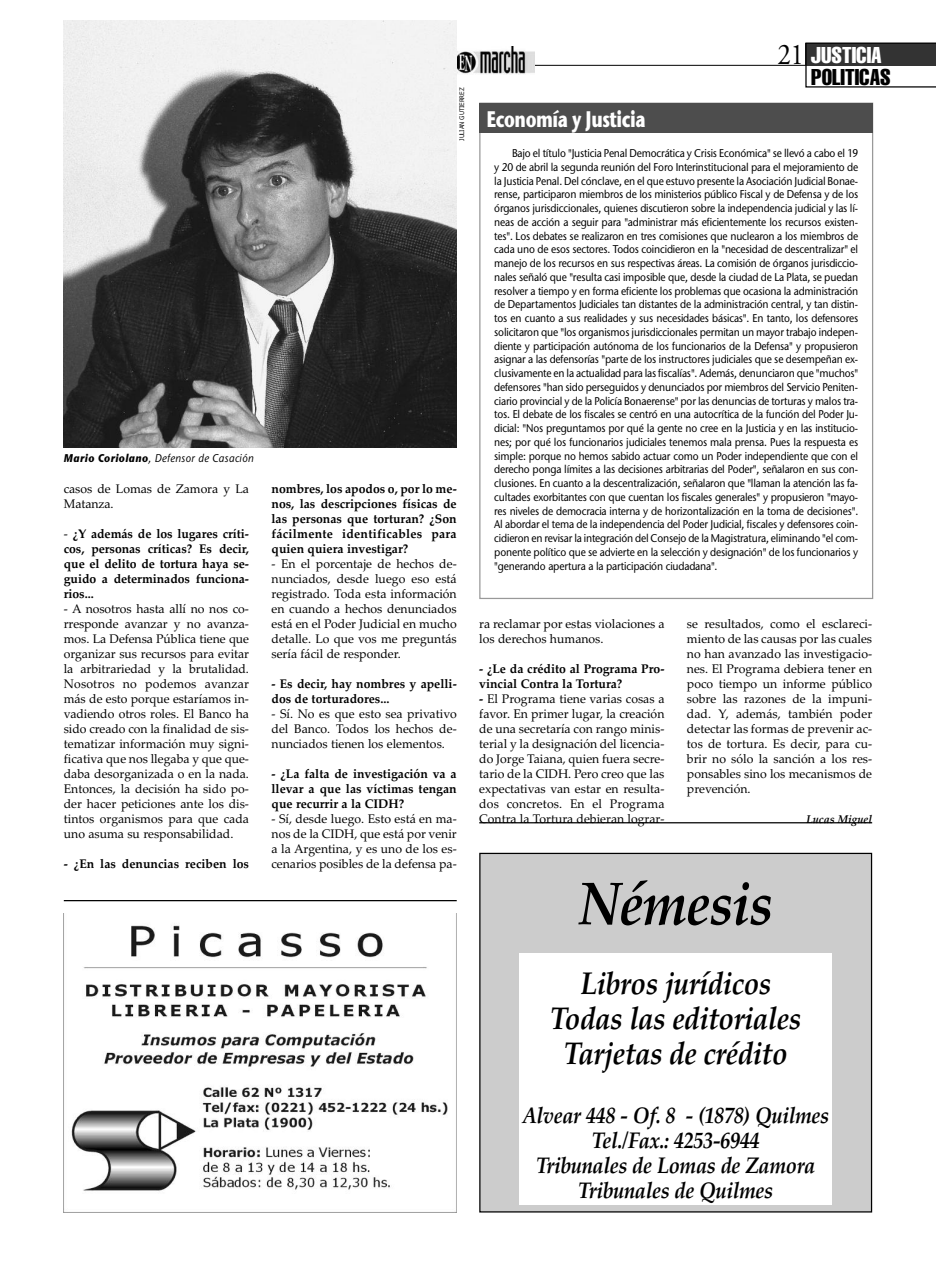
<style>
.page{position:relative;width:936px;height:1276px;background:#fff}
.page>*{position:absolute;margin:0;border:0;box-sizing:border-box;transform-origin:0 0}
.t1{font:italic 700 60px "Palatino Linotype";letter-spacing:-.02em;color:#000;scale:.9 1}
.t2{font:italic 700 31.25px/35px "Palatino Linotype";letter-spacing:-.02em;color:#000;text-align:center;scale:.9 1}
.t3{font:30px "Adobe Garamond LT";color:#000;scale:.9 1}
.t4{font:italic 700 22.5px/25px "Palatino Linotype";letter-spacing:-.02em;color:#000;text-align:center;scale:.9 1}
.t5{font:22.5px "Stone Sans ITCTT Bold";letter-spacing:-.025em;color:#fff;scale:.75 1}
.t6{font:22.5px "Helvetica LT Std Comp";color:#000}
.t7{font:22.5px "Helvetica LT Std Comp";color:#fff}
.t8{font:12.5px/15px "Palatino Linotype";color:#000;text-align:justify}
.t9{font:700 12.5px/15px "Palatino Linotype";color:#000;text-align:justify}
.t10{font:11.25px/13.8px "Stone Sans ITCTT Medium";letter-spacing:-.015em;color:#000;text-align:justify;scale:.9 1}
.t11{font:italic 11.25px "Stone Sans ITCTT Medium";letter-spacing:.025em;color:#000;scale:.9 1}
.t12{font:italic 700 11.25px "Palatino Linotype";color:#000}
.t13{font:6.25px "Verdana";letter-spacing:-.025em;color:#000;scale:.9 1}
.s1{font-family:"Stone Sans ITCTT Bold"}
.s2{font-weight:400}
.s3{font-weight:700}
</style>
<div class="page">
<div style="left:480px;top:854px;width:390px;height:357px;background:#ccc"></div>
<div style="left:479px;top:853px;width:393px;height:359px;border:1px solid #000"></div>
<div style="left:519px;top:953px;width:312px;height:252px;background:#fff"></div>
<hr style="left:63px;top:65px;width:872px;height:1px;background:#000">
<img style="left:456px;top:46px;width:78px;height:28px">
<svg style="left:805px;top:43px;width:130px;height:45px"></svg>
<hr style="left:64px;top:900px;width:392px;height:1px;background:#000">
<div style="left:479px;top:103px;width:394px;height:29px;background:#4d4d4d"></div>
<img style="left:64px;top:925px;width:392px;height:288px">
<img style="left:64px;top:20px;width:392px;height:428px">
<hr style="left:479px;top:822px;width:393px;height:1px;background:#000">
<p class="t11" style="left:64px;top:451px;width:213px"><span class="s1">Mario Coriolano</span>, Defensor de Casación</p>
<p class="t8" style="left:64px;top:481px;width:187px">casos de Lomas de Zamora y La<br>Matanza.</p>
<p class="t9" style="left:64px;top:526px;width:187px"><span class="s2">-</span> ¿Y además de los lugares críti&shy;cos, personas críticas? Es decir, que el delito de tortura haya se&shy;guido a determinados funciona&shy;rios...</p>
<p class="t8" style="left:64px;top:601px;width:187px">- A nosotros hasta allí no nos co&shy;rresponde avanzar y no avanza&shy;mos. La Defensa Pública tiene que organizar sus recursos para evitar la arbitrariedad y la brutalidad.<br>Nosotros no podemos avanzar más de esto porque estaríamos in&shy;vadiendo otros roles. El Banco ha sido creado con la finalidad de sis&shy;tematizar información muy signi&shy;ficativa que nos llegaba y que que&shy;daba desorganizada o en la nada.<br>Entonces, la decisión ha sido po&shy;der hacer peticiones ante los dis&shy;tintos organismos para que cada uno asuma su responsabilidad.</p>
<p class="t9" style="left:64px;top:856px;width:187px">- ¿En las denuncias reciben los</p>
<p class="t13" style="left:457px;top:141px;width:61px;rotate:-90deg">julian gutierrez</p>
<p class="t9" style="left:271px;top:481px;width:187px">nombres, los apodos o, por lo me&shy;nos, las descripciones físicas de las personas que torturan? ¿Son fácilmente identificables para quien quiera investigar?</p>
<p class="t8" style="left:271px;top:556px;width:187px">- En el porcentaje de hechos de&shy;nunciados, desde luego eso está registrado. Toda esta información en cuando a hechos denunciados está en el Poder Judicial en mucho detalle. Lo que vos me preguntás sería fácil de responder.</p>
<p class="t9" style="left:271px;top:676px;width:187px">- Es decir, hay nombres y apelli&shy;dos de torturadores...</p>
<p class="t8" style="left:271px;top:706px;width:187px">- Sí. No es que esto sea privativo del Banco. Todos los hechos de&shy;nunciados tienen los elementos.</p>
<p class="t9" style="left:271px;top:766px;width:187px">- ¿La falta de investigación va a llevar a que las víctimas tengan que recurrir a la CIDH?</p>
<p class="t8" style="left:271px;top:811px;width:187px">- Sí, desde luego. Esto está en ma&shy;nos de la CIDH, que está por venir a la Argentina, y es uno de los es&shy;cenarios posibles de la defensa pa-</p>
<h3 class="t5" style="left:486px;top:105px;width:214px">Economía y Justicia</h3>
<h3 class="t3" style="left:777px;top:38px;width:31px">21</h3>
<h3 class="t7" style="left:810px;top:46px;width:72px">JUSTICIA</h3>
<h3 class="t6" style="left:811px;top:69px;width:81px">POLITICAS</h3>
<p class="t10" style="left:494px;top:146px;width:406px;text-indent:18px">Bajo el título "Justicia Penal Democrática y Crisis Económica" se llevó a cabo el 19 y 20 de abril la segunda reunión del Foro Interinstitucional para el mejoramiento de la Justicia Penal. Del cónclave, en el que estuvo presente la Asociación Judicial Bonae&shy;rense, participaron miembros de los ministerios público Fiscal y de Defensa y de los órganos jurisdiccionales, quienes discutieron sobre la independencia judicial y las lí&shy;neas de acción a seguir para "administrar más eficientemente los recursos existen&shy;tes". Los debates se realizaron en tres comisiones que nuclearon a los miembros de cada uno de esos sectores. Todos coincidieron en la "necesidad de descentralizar" el manejo de los recursos en sus respectivas áreas. La comisión de órganos jurisdiccio&shy;nales señaló que "resulta casi imposible que, desde la ciudad de La Plata, se puedan resolver a tiempo y en forma eficiente los problemas que ocasiona la administración de Departamentos Judiciales tan distantes de la administración central, y tan distin&shy;tos en cuanto a sus realidades y sus necesidades básicas". En tanto, los defensores solicitaron que "los organismos jurisdiccionales permitan un mayor trabajo indepen&shy;diente y participación autónoma de los funcionarios de la Defensa" y propusieron asignar a las defensorías "parte de los instructores judiciales que se desempeñan ex&shy;clusivamente en la actualidad para las fiscalías". Además, denunciaron que "muchos" defensores "han sido perseguidos y denunciados por miembros del Servicio Peniten&shy;ciario provincial y de la Policía Bonaerense" por las denuncias de torturas y malos tra&shy;tos. El debate de los fiscales se centró en una autocrítica de la función del Poder Ju&shy;dicial: "Nos preguntamos por qué la gente no cree en la Justicia y en las institucio&shy;nes; por qué los funcionarios judiciales tenemos mala prensa. Pues la respuesta es simple: porque no hemos sabido actuar como un Poder independiente que con el derecho ponga límites a las decisiones arbitrarias del Poder", señalaron en sus con&shy;clusiones. En cuanto a la descentralización, señalaron que "llaman la atención las fa&shy;cultades exorbitantes con que cuentan los fiscales generales" y propusieron "mayo&shy;res niveles de democracia interna y de horizontalización en la toma de decisiones".<br>Al abordar el tema de la independencia del Poder Judicial, fiscales y defensores coin&shy;cidieron en revisar la integración del Consejo de la Magistratura, eliminando "el com&shy;ponente político que se advierte en la selección y designación" de los funcionarios y "generando apertura a la participación ciudadana".</p>
<p class="t8" style="left:479px;top:616px;width:187px">ra reclamar por estas violaciones a los derechos humanos.</p>
<p class="t9" style="left:479px;top:661px;width:187px">- ¿Le da crédito al Programa Pro&shy;vincial Contra la Tortura?</p>
<p class="t8" style="left:479px;top:691px;width:187px"><span class="s3">-</span> El Programa tiene varias cosas a favor. En primer lugar, la creación de una secretaría con rango minis&shy;terial y la designación del licencia&shy;do Jorge Taiana, quien fuera secre&shy;tario de la CIDH. Pero creo que las expectativas van estar en resulta&shy;dos concretos. En el Programa Contra la Tortura debieran lograr-</p>
<p class="t8" style="left:687px;top:616px;width:187px">se resultados, como el esclareci&shy;miento de las causas por las cuales no han avanzado las investigacio&shy;nes. El Programa debiera tener en poco tiempo un informe público sobre las razones de la impuni&shy;dad. Y, además, también poder detectar las formas de prevenir ac&shy;tos de tortura. Es decir, para cu&shy;brir no sólo la sanción a los res&shy;ponsables sino los mecanismos de prevención.</p>
<p class="t12" style="left:806px;top:812px;width:68px">Lucas Miguel</p>
<h1 class="t1" style="left:578px;top:868px;width:217px">Némesis</h1>
<h2 class="t2" style="left:550px;top:965px;width:280px">Libros jurídicos<br>Todas las editoriales<br>Tarjetas de crédito</h2>
<h3 class="t4" style="left:522px;top:1102px;width:342px">Alvear 448 - Of. 8 - (1878) Quilmes<br>Tel./Fax.: 4253-6944<br>Tribunales de Lomas de Zamora<br>Tribunales de Quilmes</h3>
</div>
